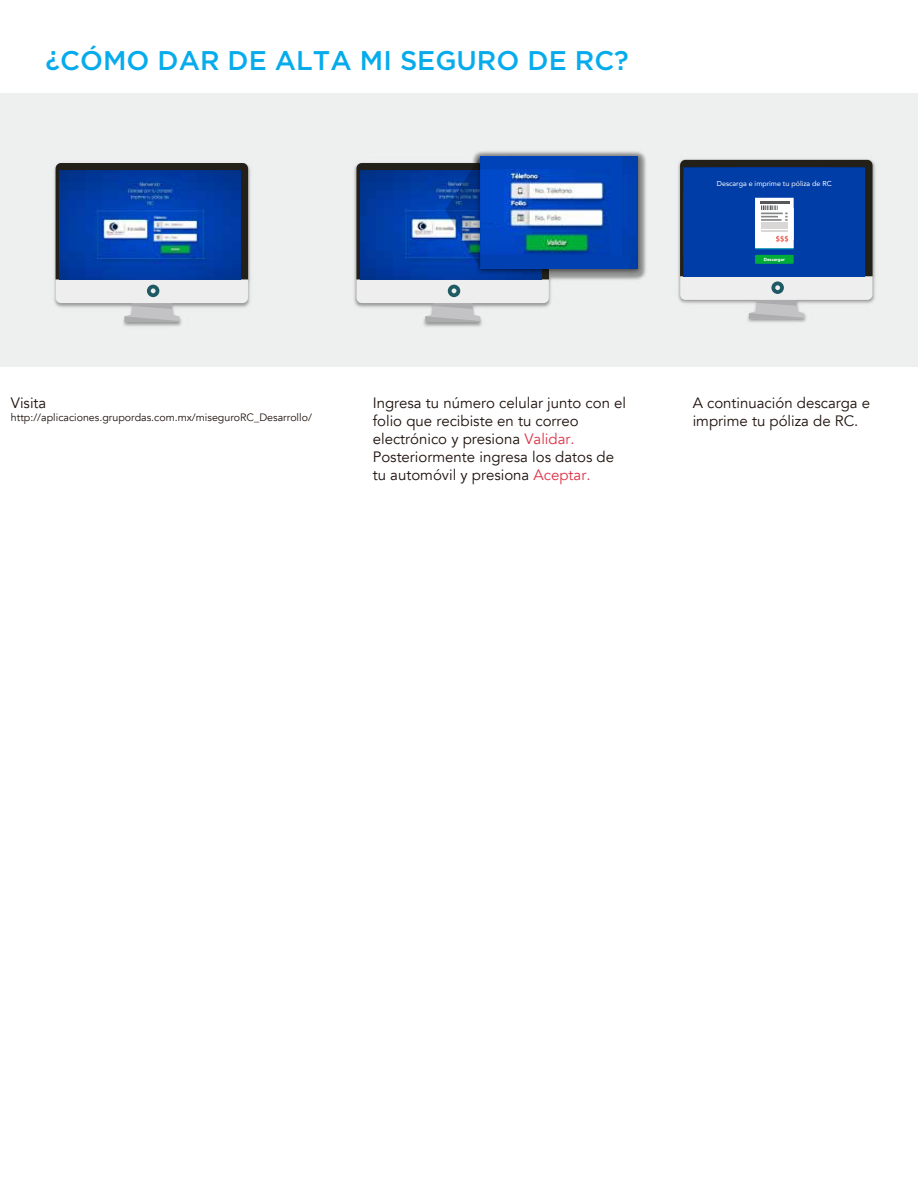
<style>
.page{position:relative;width:918px;height:1188px;background:#fff}
.page>*{position:absolute;margin:0;border:0;box-sizing:border-box;transform-origin:0 0}
.t1{font:500 27px "Gotham";color:#06abec}
.t2{font:15px/18px "Avenir";color:#1e120d}
.t3{font:10.65px "Avenir";color:#1e120d}
.t4{font:7.05px "Avenir";color:#fff}
.t5{font:900 4.35px "Avenir";color:#fff}
.s1{color:#df3449}
</style>
<div class="page">
<div style="left:0;top:93px;width:918px;height:274px;background:#eeefef"></div>
<img style="left:54px;top:166px;width:197px;height:161px">
<div style="left:56px;top:164px;width:192px;height:139px;background:#eee;border-radius:5px"></div>
<svg style="left:125px;top:285px;width:54px;height:37px"></svg>
<div style="left:56px;top:163px;width:192px;height:116px;background:#232019"></div>
<img style="left:59px;top:170px;width:181px;height:109px">
<img style="left:354px;top:155px;width:292px;height:172px">
<div style="left:357px;top:164px;width:192px;height:139px;background:#eee;border-radius:5px"></div>
<svg style="left:425px;top:285px;width:55px;height:37px"></svg>
<img style="left:474px;top:151px;width:170px;height:125px">
<img style="left:549px;top:156px;width:89px;height:112px">
<div style="left:480px;top:157px;width:141px;height:11px;background:#0043b9"></div>
<div style="left:610px;top:156px;width:11px;height:109px;background:#0043b9"></div>
<div style="left:480px;top:255px;width:149px;height:13px;background:#0040b0"></div>
<svg style="left:356px;top:156px;width:193px;height:123px"></svg>
<img style="left:678px;top:159px;width:198px;height:164px">
<svg style="left:680px;top:160px;width:193px;height:159px"></svg>
<hr style="left:760px;top:201px;width:29px;height:3px;background:#57585b">
<div style="left:761px;top:222px;width:26px;height:7px;background:#d8d7d6"></div>
<div style="left:755px;top:255px;width:39px;height:9px;background:#00ad39"></div>
<h1 class="t1" style="left:46px;top:43px;width:585px">¿CÓMO DAR DE ALTA MI SEGURO DE RC?</h1>
<p class="t4" style="left:717px;top:178px;width:117px">Descarga e imprime tu póliza de RC</p>
<p class="t5" style="left:764px;top:256px;width:23px">Descargar</p>
<p class="t2" style="left:11px;top:394px;width:37px">Visita</p>
<p class="t3" style="left:11px;top:411px;width:303px">http://aplicaciones.grupordas.com.mx/miseguroRC_Desarrollo/</p>
<p class="t2" style="left:373px;top:394px;width:255px">Ingresa tu número celular junto con el folio que recibiste en tu correo electrónico y presiona <span class="s1">Validar.<br></span>Posteriormente ingresa los datos de tu automóvil y presiona <span class="s1">Aceptar.</span></p>
<p class="t2" style="left:693px;top:394px;width:179px">A continuación descarga e imprime tu póliza de RC.</p>
</div>
